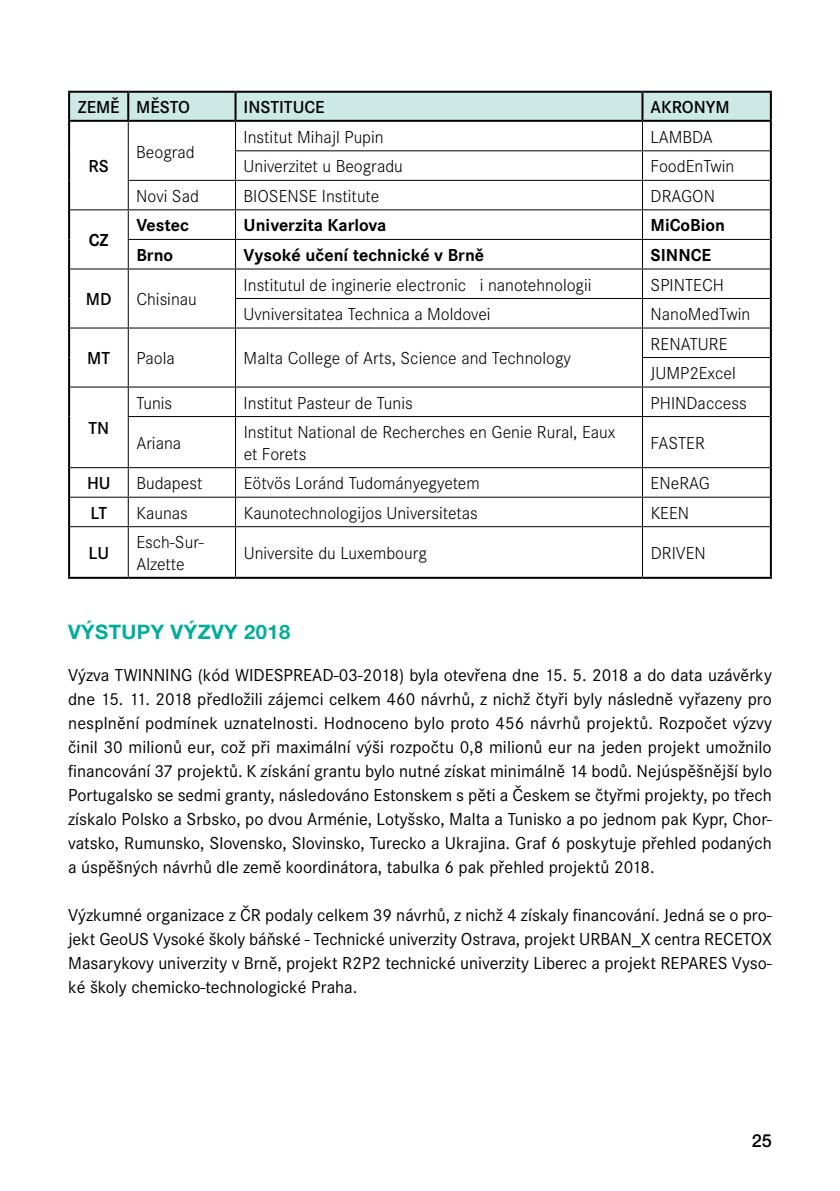
<style>
.page{position:relative;width:840px;height:1191px;background:#fff}
.page>*{position:absolute;margin:0;border:0;box-sizing:border-box;transform-origin:0 0}
.t1{font:700 20px "Helvetica Neue LT Pro";letter-spacing:.02em;color:#00ae9b}
.t2{font:18px/24px "Corporate STCE";color:#000;text-align:justify}
.t3{font:300 18px/21.6px "Corporate STCE";color:#000}
.t4{font:700 18px "Corporate STCE";color:#000}
.t5{font:600 18px "Corporate STCE";color:#000}
.t6{font:500 18px "Helvetica Neue LT Pro";color:#000}
</style>
<div class="page">
<hr style="left:68px;top:120px;width:60px;height:2px;background:#000">
<hr style="left:642px;top:120px;width:129px;height:2px;background:#000">
<hr style="left:68px;top:91px;width:60px;height:2px;background:#000">
<hr style="left:68px;top:93px;width:2px;height:27px;background:#000">
<hr style="left:128px;top:91px;width:107px;height:2px;background:#000">
<hr style="left:235px;top:91px;width:407px;height:2px;background:#000">
<hr style="left:642px;top:91px;width:129px;height:2px;background:#000">
<hr style="left:769px;top:93px;width:2px;height:27px;background:#000">
<hr style="left:68px;top:122px;width:2px;height:29px;background:#000">
<hr style="left:769px;top:122px;width:2px;height:29px;background:#000">
<hr style="left:68px;top:151px;width:2px;height:29px;background:#000">
<hr style="left:769px;top:151px;width:2px;height:29px;background:#000">
<hr style="left:68px;top:180px;width:2px;height:30px;background:#000">
<hr style="left:769px;top:180px;width:2px;height:30px;background:#000">
<hr style="left:68px;top:210px;width:2px;height:29px;background:#000">
<hr style="left:769px;top:210px;width:2px;height:29px;background:#000">
<hr style="left:68px;top:239px;width:2px;height:30px;background:#000">
<hr style="left:769px;top:239px;width:2px;height:30px;background:#000">
<hr style="left:68px;top:269px;width:2px;height:29px;background:#000">
<hr style="left:769px;top:269px;width:2px;height:29px;background:#000">
<hr style="left:68px;top:298px;width:2px;height:30px;background:#000">
<hr style="left:769px;top:298px;width:2px;height:30px;background:#000">
<hr style="left:68px;top:328px;width:2px;height:29px;background:#000">
<hr style="left:769px;top:328px;width:2px;height:29px;background:#000">
<hr style="left:68px;top:357px;width:2px;height:30px;background:#000">
<hr style="left:769px;top:357px;width:2px;height:30px;background:#000">
<hr style="left:68px;top:387px;width:2px;height:29px;background:#000">
<hr style="left:769px;top:387px;width:2px;height:29px;background:#000">
<hr style="left:68px;top:416px;width:2px;height:52px;background:#000">
<hr style="left:769px;top:416px;width:2px;height:52px;background:#000">
<hr style="left:68px;top:468px;width:2px;height:29px;background:#000">
<hr style="left:769px;top:468px;width:2px;height:29px;background:#000">
<hr style="left:68px;top:497px;width:2px;height:30px;background:#000">
<hr style="left:769px;top:497px;width:2px;height:30px;background:#000">
<hr style="left:68px;top:527px;width:2px;height:50px;background:#000">
<hr style="left:769px;top:527px;width:2px;height:50px;background:#000">
<svg style="left:69px;top:92px;width:701px;height:324px"></svg>
<hr style="left:128px;top:416px;width:107px;height:1px;background:#000">
<hr style="left:128px;top:417px;width:1px;height:50px;background:#000">
<hr style="left:235px;top:416px;width:407px;height:1px;background:#000">
<hr style="left:235px;top:417px;width:1px;height:50px;background:#000">
<hr style="left:642px;top:416px;width:127px;height:1px;background:#000">
<hr style="left:641px;top:417px;width:1px;height:50px;background:#000">
<hr style="left:70px;top:467px;width:58px;height:1px;background:#000">
<hr style="left:128px;top:467px;width:107px;height:1px;background:#000">
<hr style="left:235px;top:467px;width:407px;height:1px;background:#000">
<hr style="left:642px;top:467px;width:127px;height:1px;background:#000">
<hr style="left:70px;top:497px;width:58px;height:1px;background:#000">
<hr style="left:128px;top:497px;width:107px;height:1px;background:#000">
<svg style="left:128px;top:468px;width:1px;height:58px"></svg>
<hr style="left:235px;top:497px;width:407px;height:1px;background:#000">
<svg style="left:235px;top:468px;width:1px;height:58px"></svg>
<hr style="left:642px;top:497px;width:127px;height:1px;background:#000">
<hr style="left:70px;top:526px;width:58px;height:1px;background:#000">
<hr style="left:128px;top:526px;width:107px;height:1px;background:#000">
<hr style="left:128px;top:527px;width:1px;height:50px;background:#000">
<hr style="left:235px;top:526px;width:407px;height:1px;background:#000">
<hr style="left:235px;top:527px;width:1px;height:50px;background:#000">
<hr style="left:642px;top:526px;width:127px;height:1px;background:#000">
<hr style="left:641px;top:527px;width:1px;height:50px;background:#000">
<hr style="left:68px;top:577px;width:60px;height:2px;background:#000">
<hr style="left:128px;top:577px;width:107px;height:2px;background:#000">
<hr style="left:235px;top:577px;width:407px;height:2px;background:#000">
<hr style="left:642px;top:577px;width:129px;height:2px;background:#000">
<p class="t5" style="left:78px;top:96px;width:114px">ZEMĚ MĚSTO</p>
<p class="t5" style="left:243px;top:96px;width:82px">INSTITUCE</p>
<p class="t5" style="left:650px;top:96px;width:81px">AKRONYM</p>
<p class="t5" style="left:88px;top:156px;width:22px">RS</p>
<p class="t4" style="left:89px;top:230px;width:21px">CZ</p>
<p class="t3" style="left:136px;top:141px;width:60px">Beograd</p>
<p class="t3" style="left:243px;top:126px;width:142px">Institut Mihajl Pupin</p>
<p class="t3" style="left:650px;top:126px;width:64px">LAMBDA</p>
<p class="t3" style="left:243px;top:156px;width:161px">Univerzitet u Beogradu</p>
<p class="t3" style="left:650px;top:156px;width:85px">FoodEnTwin</p>
<p class="t3" style="left:136px;top:185px;width:64px">Novi Sad</p>
<p class="t3" style="left:243px;top:185px;width:137px">BIOSENSE Institute</p>
<p class="t3" style="left:650px;top:185px;width:66px">DRAGON</p>
<p class="t4" style="left:136px;top:215px;width:54px">Vestec</p>
<p class="t4" style="left:243px;top:215px;width:144px">Univerzita Karlova</p>
<p class="t4" style="left:650px;top:215px;width:76px">MiCoBion</p>
<p class="t4" style="left:136px;top:245px;width:38px">Brno</p>
<p class="t4" style="left:243px;top:245px;width:242px">Vysoké učení technické v Brně</p>
<p class="t4" style="left:650px;top:245px;width:62px">SINNCE</p>
<p class="t5" style="left:86px;top:289px;width:27px">MD</p>
<p class="t3" style="left:136px;top:289px;width:62px">Chisinau</p>
<p class="t3" style="left:243px;top:274px;width:349px">Institutul de inginerie electronică i nanotehnologii</p>
<p class="t3" style="left:650px;top:274px;width:75px">SPINTECH</p>
<p class="t3" style="left:243px;top:303px;width:248px">Uvniversitatea Technica a Moldovei</p>
<p class="t3" style="left:650px;top:303px;width:101px">NanoMedTwin</p>
<p class="t5" style="left:87px;top:348px;width:24px">MT</p>
<p class="t3" style="left:136px;top:348px;width:40px">Paola</p>
<p class="t3" style="left:243px;top:348px;width:328px">Malta College of Arts, Science and Technology</p>
<p class="t3" style="left:650px;top:329px;width:87px;line-height:29.6px">RENATURE<br>JUMP2Excel</p>
<p class="t5" style="left:88px;top:417px;width:22px">TN</p>
<p class="t3" style="left:136px;top:392px;width:37px">Tunis</p>
<p class="t3" style="left:243px;top:392px;width:170px">Institut Pasteur de Tunis</p>
<p class="t3" style="left:650px;top:392px;width:97px">PHINDaccess</p>
<p class="t3" style="left:136px;top:432px;width:46px">Ariana</p>
<p class="t3" style="left:243px;top:421px;width:373px">Institut National de Recherches en Genie Rural, Eaux et Forets</p>
<p class="t3" style="left:650px;top:432px;width:56px">FASTER</p>
<p class="t5" style="left:87px;top:473px;width:25px">HU</p>
<p class="t3" style="left:136px;top:472px;width:67px">Budapest</p>
<p class="t3" style="left:243px;top:472px;width:237px">Eötvös Loránd Tudományegyetem</p>
<p class="t3" style="left:650px;top:472px;width:61px">ENeRAG</p>
<p class="t5" style="left:90px;top:502px;width:18px">LT</p>
<p class="t3" style="left:136px;top:502px;width:53px">Kaunas</p>
<p class="t3" style="left:243px;top:502px;width:235px">Kaunotechnologijos Universitetas</p>
<p class="t3" style="left:650px;top:502px;width:40px">KEEN</p>
<p class="t5" style="left:88px;top:542px;width:22px">LU</p>
<p class="t3" style="left:136px;top:531px;width:69px">Esch-Sur-<br>Alzette</p>
<p class="t3" style="left:243px;top:542px;width:184px">Universite du Luxembourg</p>
<p class="t3" style="left:650px;top:542px;width:57px">DRIVEN</p>
<p class="t1" style="left:68px;top:619px;width:224px">VÝSTUPY VÝZVY 2018</p>
<p class="t2" style="left:68px;top:663px;width:705px">Výzva TWINNING (kód WIDESPREAD-03-2018) byla otevřena dne 15. 5. 2018 a do data uzávěrky dne 15. 11. 2018 předložili zájemci celkem 460 návrhů, z nichž čtyři byly následně vyřazeny pro nesplnění podmínek uznatelnosti. Hodnoceno bylo proto 456 návrhů projektů. Rozpočet výzvy činil 30 milionů eur, což při maximální výši rozpočtu 0,8 milionů eur na jeden projekt umožnilo financování 37 projektů. K získání grantu bylo nutné získat minimálně 14 bodů. Nejúspěšnější bylo Portugalsko se sedmi granty, následováno Estonskem s pěti a Českem se čtyřmi projekty, po třech získalo Polsko a Srbsko, po dvou Arménie, Lotyšsko, Malta a Tunisko a po jednom pak Kypr, Chor&shy;vatsko, Rumunsko, Slovensko, Slovinsko, Turecko a Ukrajina. Graf 6 poskytuje přehled podaných a úspěšných návrhů dle země koordinátora, tabulka 6 pak přehled projektů 2018.</p>
<p class="t2" style="left:68px;top:903px;width:705px">Výzkumné organizace z ČR podaly celkem 39 návrhů, z nichž 4 získaly financování. Jedná se o pro&shy;jekt GeoUS Vysoké školy báňské - Technické univerzity Ostrava, projekt URBAN_X centra RECETOX Masarykovy univerzity v Brně, projekt R2P2 technické univerzity Liberec a projekt REPARES Vyso&shy;ké školy chemicko-technologické Praha.</p>
<p class="t6" style="left:751px;top:1130px;width:22px">25</p>
</div>
